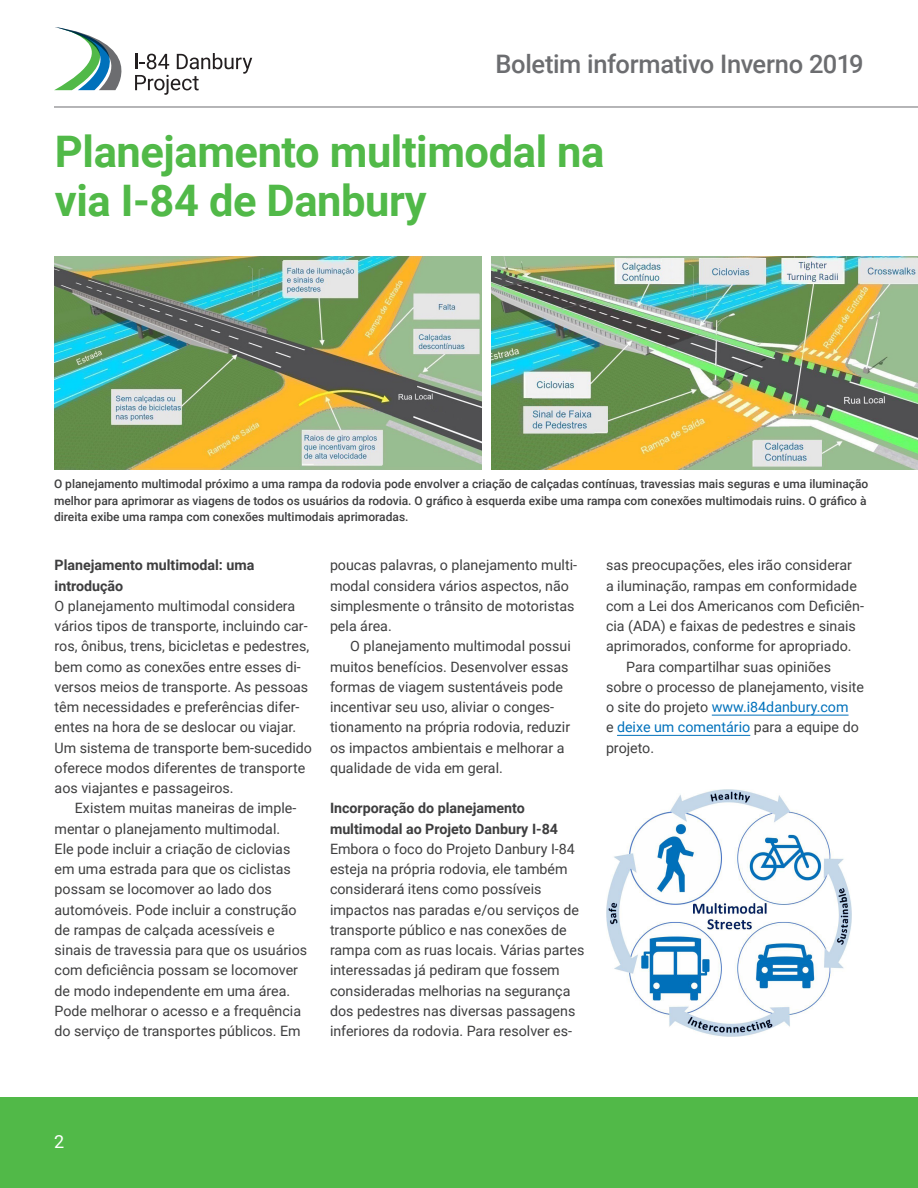
<style>
.page{position:relative;width:918px;height:1188px;background:#fff}
.page>*{position:absolute;margin:0;border:0;box-sizing:border-box;transform-origin:0 0}
.t1{font:700 43.5px/49.5px "Roboto";letter-spacing:-.01em;color:#51b948}
.t2{font:500 25.5px "Roboto";letter-spacing:-.015em;color:#6c6d70}
.t3{font:18px "Roboto";color:#fff}
.t4{font:14.25px/20.2px "Roboto";color:#3e3e3f}
.t5{font:700 14.25px/20.2px "Roboto";color:#3e3e3f}
.t6{font:14.25px "Roboto";color:#0071bb}
.t7{font:500 12px/16.5px "Roboto";color:#3e3e3f}
.s1{color:#3e3e3f}
</style>
<div class="page">
<div style="left:0;top:1097px;width:918px;height:91px;background:#51b948"></div>
<hr style="left:54px;top:107px;width:864px;height:1px;background:#6c6d70">
<svg style="left:135px;top:53px;width:117px;height:42px"></svg>
<svg style="left:54px;top:27px;width:67px;height:63px"></svg>
<hr style="left:712px;top:715px;width:137px;height:1px;background:#0071bb">
<hr style="left:617px;top:735px;width:133px;height:1px;background:#0071bb">
<img style="left:606px;top:790px;width:246px;height:247px">
<img style="left:492px;top:256px;width:426px;height:213px">
<img style="left:54px;top:256px;width:428px;height:213px">
<h2 class="t2" style="left:495px;top:46px;width:370px">Boletim informativo Inverno 2019</h2>
<h1 class="t1" style="left:55px;top:125px;width:551px">Planejamento multimodal na via I-84 de Danbury</h1>
<p class="t7" style="left:54px;top:475px;width:816px">O planejamento multimodal próximo a uma rampa da rodovia pode envolver a criação de calçadas contínuas, travessias mais seguras e uma iluminação melhor para aprimorar as viagens de todos os usuários da rodovia. O gráfico à esquerda exibe uma rampa com conexões multimodais ruins. O gráfico à direita exibe uma rampa com conexões multimodais aprimoradas.</p>
<p class="t4" style="left:330px;top:555px;width:249px">poucas palavras, o planejamento multi&shy;modal considera vários aspectos, não simplesmente o trânsito de motoristas pela área.</p>
<p class="t4" style="left:330px;top:636px;width:242px;text-indent:20px">O planejamento multimodal possui muitos benefícios. Desenvolver essas formas de viagem sustentáveis pode incentivar seu uso, aliviar o conges&shy;tionamento na própria rodovia, reduzir os impactos ambientais e melhorar a qualidade de vida em geral.</p>
<p class="t5" style="left:330px;top:798px;width:230px">Incorporação do planejamento multimodal ao Projeto Danbury I-84</p>
<p class="t4" style="left:330px;top:838px;width:256px">Embora o foco do Projeto Danbury I-84 esteja na própria rodovia, ele também considerará itens como possíveis impactos nas paradas e/ou serviços de transporte público e nas conexões de rampa com as ruas locais. Várias partes interessadas já pediram que fossem consideradas melhorias na segurança dos pedestres nas diversas passagens inferiores da rodovia. Para resolver es-</p>
<p class="t5" style="left:55px;top:555px;width:201px">Planejamento multimodal: uma introdução</p>
<p class="t4" style="left:55px;top:595px;width:259px">O planejamento multimodal considera vários tipos de transporte, incluindo car&shy;ros, ônibus, trens, bicicletas e pedestres, bem como as conexões entre esses di&shy;versos meios de transporte. As pessoas têm necessidades e preferências difer&shy;entes na hora de se deslocar ou viajar.<br>Um sistema de transporte bem-sucedido oferece modos diferentes de transporte aos viajantes e passageiros.</p>
<p class="t4" style="left:55px;top:798px;width:254px;text-indent:20px">Existem muitas maneiras de imple&shy;mentar o planejamento multimodal.<br>Ele pode incluir a criação de ciclovias em uma estrada para que os ciclistas possam se locomover ao lado dos automóveis. Pode incluir a construção de rampas de calçada acessíveis e sinais de travessia para que os usuários com deficiência possam se locomover de modo independente em uma área.<br>Pode melhorar o acesso e a frequência do serviço de transportes públicos. Em</p>
<p class="t4" style="left:606px;top:555px;width:247px">sas preocupações, eles irão considerar</p>
<p class="t4" style="left:606px;top:575px;width:252px">a iluminação, rampas em conformidade</p>
<p class="t4" style="left:606px;top:595px;width:259px">com a Lei dos Americanos com Deficiên-</p>
<p class="t4" style="left:606px;top:615px;width:251px">cia (ADA) e faixas de pedestres e sinais</p>
<p class="t4" style="left:606px;top:636px;width:247px">aprimorados, conforme for apropriado.</p>
<p class="t4" style="left:626px;top:656px;width:206px">Para compartilhar suas opiniões</p>
<p class="t4" style="left:606px;top:676px;width:260px">sobre o processo de planejamento, visite</p>
<p class="t6" style="left:606px;top:697px;width:244px"><span class="s1">o site do projeto</span> www.i84danbury.com</p>
<p class="t6" style="left:606px;top:717px;width:254px"><span class="s1">e</span> deixe um comentário <span class="s1">para a equipe do</span></p>
<p class="t4" style="left:606px;top:737px;width:50px">projeto.</p>
<p class="t3" style="left:54px;top:1128px;width:12px">2</p>
</div>
